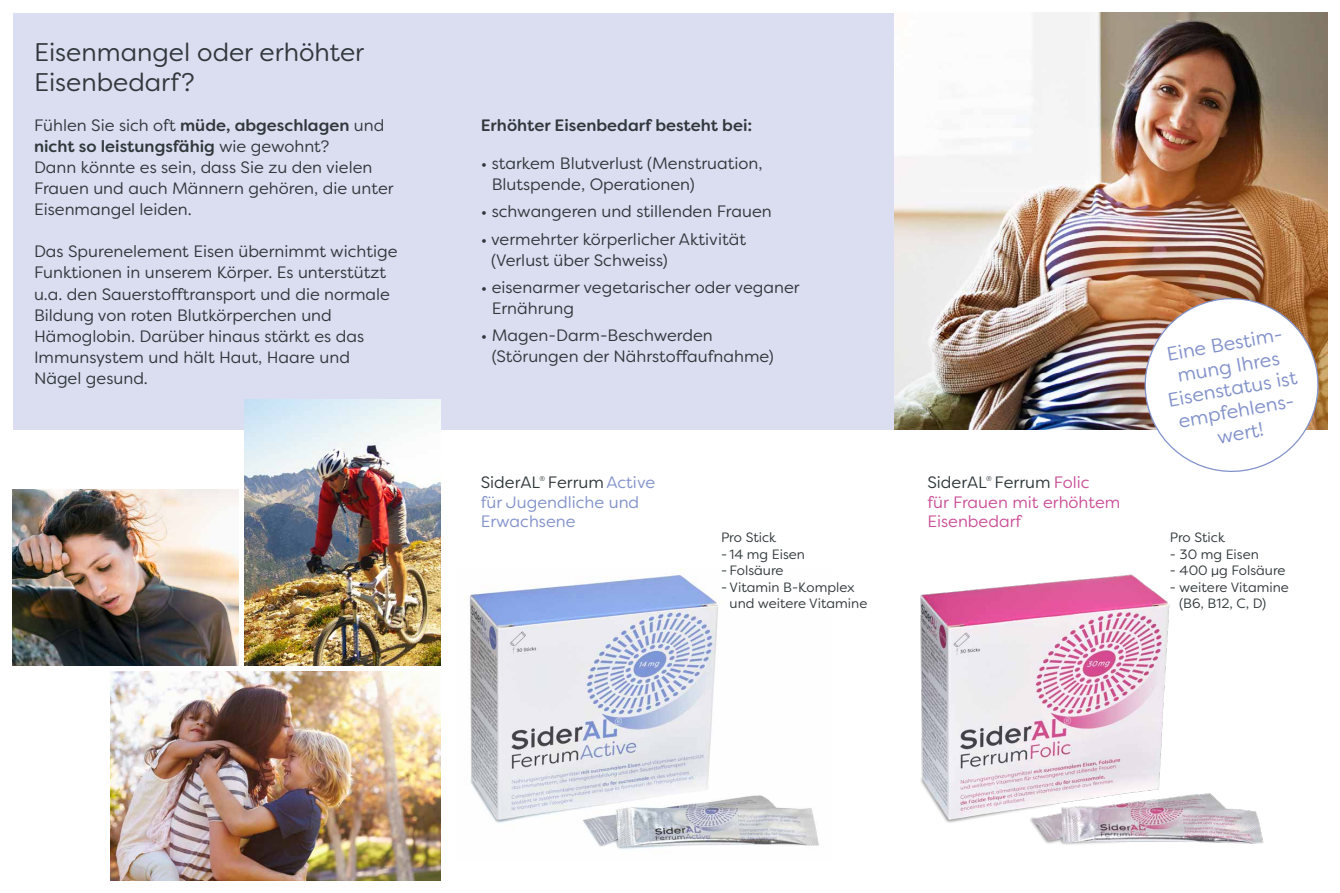
<style>
.page{position:relative;width:1340px;height:893px;background:#fff}
.page>*{position:absolute;margin:0;border:0;box-sizing:border-box;transform-origin:0 0}
.t1{font:25.5px/30px "Filson Soft";color:#30383b}
.t2{font:19.5px/22.5px "Filson Soft";color:#8292ca;text-align:center}
.t3{font:16.5px/21px "Filson Soft";color:#30383b}
.t4{font:16.5px/19.5px "Filson Soft";color:#ca5097}
.t5{font:16.5px/19.5px "Filson Soft";color:#8292ca}
.t6{font:500 16.5px "Filson Soft";color:#30383b}
.t7{font:13.5px/16.5px "Filson Soft";color:#30383b}
.t8{font:7.05px "Filson Soft";color:#30383b}
.s1{font-weight:500}
.s2{color:#30383b}
</style>
<div class="page">
<img style="left:893px;top:13px;width:434px;height:416px">
<div style="left:13px;top:13px;width:880px;height:416px;background:#dbddf1"></div>
<img style="left:920px;top:574px;width:344px;height:271px">
<img style="left:469px;top:569px;width:350px;height:280px">
<img style="left:244px;top:400px;width:196px;height:265px">
<img style="left:111px;top:672px;width:329px;height:208px">
<img style="left:13px;top:489px;width:225px;height:176px">
<svg style="left:1133px;top:287px;width:195px;height:185px"></svg>
<h1 class="t1" style="left:34px;top:37px;width:332px">Eisenmangel oder erhöhter<br>Eisenbedarf?</h1>
<p class="t3" style="left:34px;top:115px;width:361px">Fühlen Sie sich oft <span class="s1">müde, abgeschlagen</span> und <span class="s1">nicht so leistungsfähig</span> wie gewohnt?<br>Dann könnte es sein, dass Sie zu den vielen Frauen und auch Männern gehören, die unter Eisenmangel leiden.</p>
<p class="t3" style="left:34px;top:241px;width:365px">Das Spurenelement Eisen übernimmt wichtige Funktionen in unserem Körper. Es unterstützt u.a. den Sauerstofftransport und die normale Bildung von roten Blutkörperchen und Hämoglobin. Darüber hinaus stärkt es das Immunsystem und hält Haut, Haare und Nägel gesund.</p>
<p class="t6" style="left:480px;top:115px;width:273px">Erhöhter Eisenbedarf besteht bei:</p>
<p class="t3" style="left:491px;top:153px;width:272px;text-indent:-11px">• starkem Blutverlust (Menstruation,<br>Blutspende, Operationen)</p>
<p class="t3" style="left:480px;top:201px;width:292px">• schwangeren und stillenden Frauen</p>
<p class="t3" style="left:491px;top:228px;width:256px;text-indent:-11px">• vermehrter körperlicher Aktivität (Verlust über Schweiss)</p>
<p class="t3" style="left:491px;top:277px;width:309px;text-indent:-11px">• eisenarmer vegetarischer oder veganer<br>Ernährung</p>
<p class="t3" style="left:491px;top:325px;width:284px;text-indent:-11px">• Magen-Darm-Beschwerden (Störungen der Nährstoffaufnahme)</p>
<p class="t2" style="left:1158px;top:344px;width:133px;rotate:-10deg">Eine Bestim&shy;mung Ihres<br>Eisenstatus ist empfehlens&shy;wert!</p>
<p class="t3" style="left:480px;top:472px;width:61px">SiderAL</p>
<p class="t8" style="left:539px;top:474px;width:7px">®</p>
<p class="t5" style="left:480px;top:473px;width:176px;text-indent:67px"><span class="s2">Ferrum</span> Active für Jugendliche und<br>Erwachsene</p>
<p class="t3" style="left:927px;top:472px;width:61px">SiderAL</p>
<p class="t8" style="left:986px;top:474px;width:7px">®</p>
<p class="t4" style="left:927px;top:473px;width:194px;text-indent:67px"><span class="s2">Ferrum</span> Folic<br>für Frauen mit erhöhtem<br>Eisenbedarf</p>
<p class="t7" style="left:721px;top:529px;width:57px">Pro Stick</p>
<p class="t7" style="left:721px;top:546px;width:86px">- 14 mg Eisen</p>
<p class="t7" style="left:721px;top:562px;width:64px">- Folsäure</p>
<p class="t7" style="left:729px;top:579px;width:139px;text-indent:-9px">- Vitamin B-Komplex und weitere Vitamine</p>
<p class="t7" style="left:1169px;top:529px;width:57px">Pro Stick</p>
<p class="t7" style="left:1169px;top:546px;width:91px">- 30 mg Eisen</p>
<p class="t7" style="left:1169px;top:562px;width:117px">- 400 µg Folsäure</p>
<p class="t7" style="left:1179px;top:579px;width:111px;text-indent:-9px">- weitere Vitamine (B6, B12, C, D)</p>
</div>
